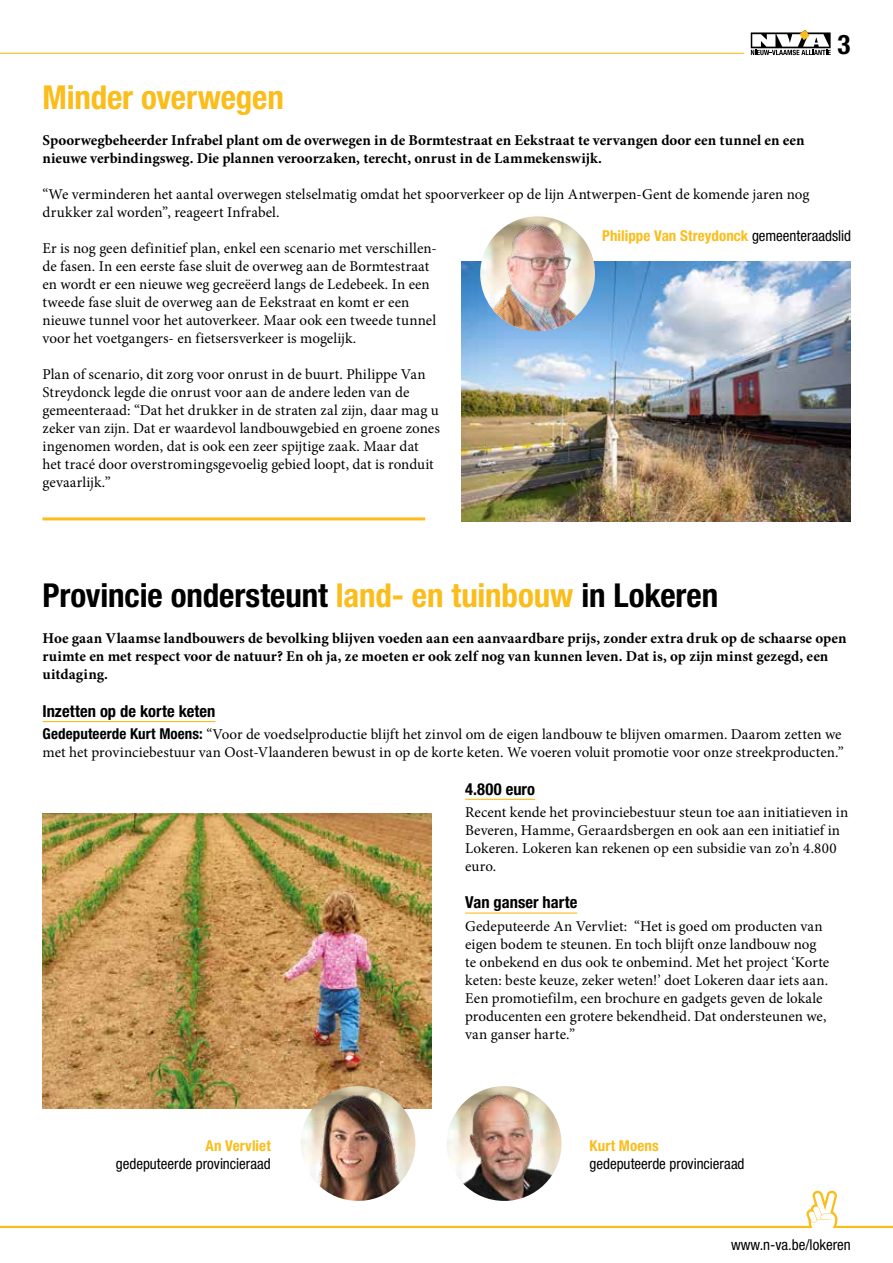
<style>
.page{position:relative;width:893px;height:1263px;background:#fff}
.page>*{position:absolute;margin:0;border:0;box-sizing:border-box;transform-origin:0 0}
.t1{font:700 condensed 33px "Helvetica Neue LT Std";letter-spacing:-.005em;color:#000}
.t2{font:700 condensed 33px "Helvetica Neue LT Std";letter-spacing:-.005em;color:#fbbd1b}
.t3{font:700 condensed 27px "Helvetica Neue LT Std";color:#000}
.t4{font:700 condensed 16.5px "Helvetica Neue LT Std";letter-spacing:.005em;color:#000}
.t5{font:15px/18px "Minion Pro";color:#000}
.t6{font:700 15px/18px "Minion Pro";letter-spacing:.005em;color:#000}
.t7{font:condensed 15px "Helvetica Neue LT Std";color:#000}
.t8{font:700 condensed 15px "Helvetica Neue LT Std";letter-spacing:.005em;color:#fbbd1b}
.s1{font-weight:400;color:#000}
.s2{color:#fbbd1b}
.s3{font-family:"Helvetica Neue LT Std";font-weight:700;font-stretch:condensed}
</style>
<div class="page">
<hr style="left:43px;top:721px;width:172px;height:1px;background:#fbbd1b">
<hr style="left:465px;top:799px;width:70px;height:1px;background:#fbbd1b">
<hr style="left:465px;top:912px;width:112px;height:2px;background:#fbbd1b">
<img style="left:462px;top:262px;width:388px;height:259px">
<img style="left:42px;top:814px;width:389px;height:295px">
<img style="left:480px;top:219px;width:115px;height:110px">
<img style="left:480px;top:216px;width:115px;height:115px;border-radius:57px">
<img style="left:301px;top:1086px;width:114px;height:70px">
<img style="left:301px;top:1092px;width:113px;height:98px">
<img style="left:451px;top:1086px;width:110px;height:104px">
<img style="left:447px;top:1086px;width:114px;height:115px;border-radius:57px">
<hr style="left:43px;top:517px;width:382px;height:3px;background:#fbbd1b">
<hr style="left:0;top:53px;width:744px;height:1px;background:#fbbd1b">
<svg style="left:751px;top:30px;width:80px;height:25px"></svg>
<svg style="left:0;top:1190px;width:893px;height:38px"></svg>
<h2 class="t3" style="left:837px;top:28px;width:14px">3</h2>
<h1 class="t2" style="left:43px;top:77px;width:243px">Minder overwegen</h1>
<p class="t6" style="left:43px;top:131px;width:764px">Spoorwegbeheerder Infrabel plant om de overwegen in de Bormtestraat en Eekstraat te vervangen door een tunnel en een nieuwe verbindingsweg. Die plannen veroorzaken, terecht, onrust in de Lammekenswijk.</p>
<p class="t5" style="left:43px;top:185px;width:768px">“We verminderen het aantal overwegen stelselmatig omdat het spoorverkeer op de lijn Antwerpen-Gent de komende jaren nog drukker zal worden”, reageert Infrabel.</p>
<p class="t5" style="left:43px;top:239px;width:396px">Er is nog geen definitief plan, enkel een scenario met verschillen&shy;de fasen. In een eerste fase sluit de overweg aan de Bormtestraat en wordt er een nieuwe weg gecreëerd langs de Ledebeek. In een tweede fase sluit de overweg aan de Eekstraat en komt er een nieuwe tunnel voor het autoverkeer. Maar ook een tweede tunnel voor het voetgangers- en fietsersverkeer is mogelijk.</p>
<p class="t5" style="left:43px;top:365px;width:399px">Plan of scenario, dit zorg voor onrust in de buurt. Philippe Van Streydonck legde die onrust voor aan de andere leden van de gemeenteraad: “Dat het drukker in de straten zal zijn, daar mag u zeker van zijn. Dat er waardevol landbouwgebied en groene zones ingenomen worden, dat is ook een zeer spijtige zaak. Maar dat het tracé door overstromingsgevoelig gebied loopt, dat is ronduit gevaarlijk.”</p>
<p class="t8" style="left:602px;top:227px;width:250px">Philippe Van Streydonck <span class="s1">gemeenteraadslid</span></p>
<h1 class="t1" style="left:43px;top:575px;width:677px">Provincie ondersteunt <span class="s2">land- en tuinbouw</span> in Lokeren</h1>
<p class="t6" style="left:43px;top:629px;width:805px">Hoe gaan Vlaamse landbouwers de bevolking blijven voeden aan een aanvaardbare prijs, zonder extra druk op de schaarse open ruimte en met respect voor de natuur? En oh ja, ze moeten er ook zelf nog van kunnen leven. Dat is, op zijn minst gezegd, een uitdaging.</p>
<p class="t4" style="left:43px;top:701px;width:174px">Inzetten op de korte keten</p>
<p class="t5" style="left:43px;top:725px;width:803px"><span class="s3">Gedeputeerde Kurt Moens:</span> “Voor de voedselproductie blijft het zinvol om de eigen landbouw te blijven omarmen. Daarom zetten we met het provinciebestuur van Oost-Vlaanderen bewust in op de korte keten. We voeren voluit promotie voor onze streekproducten.”</p>
<p class="t4" style="left:465px;top:779px;width:71px">4.800 euro</p>
<p class="t5" style="left:465px;top:803px;width:385px">Recent kende het provinciebestuur steun toe aan initiatieven in Beveren, Hamme, Geraardsbergen en ook aan een initiatief in Lokeren. Lokeren kan rekenen op een subsidie van zo’n 4.800 euro.</p>
<p class="t4" style="left:465px;top:892px;width:114px">Van ganser harte</p>
<p class="t5" style="left:465px;top:917px;width:366px">Gedeputeerde An Vervliet: “Het is goed om producten van eigen bodem te steunen. En toch blijft onze landbouw nog te onbekend en dus ook te onbemind. Met het project ‘Korte keten: beste keuze, zeker weten!’ doet Lokeren daar iets aan.<br>Een promotiefilm, een brochure en gadgets geven de lokale producenten een grotere bekendheid. Dat ondersteunen we, van ganser harte.”</p>
<p class="t8" style="left:205px;top:1136px;width:67px">An Vervliet</p>
<p class="t7" style="left:116px;top:1155px;width:156px">gedeputeerde provincieraad</p>
<p class="t8" style="left:590px;top:1137px;width:71px">Kurt Moens</p>
<p class="t7" style="left:590px;top:1155px;width:156px">gedeputeerde provincieraad</p>
<p class="t7" style="left:731px;top:1236px;width:121px">www.n-va.be/lokeren</p>
</div>
